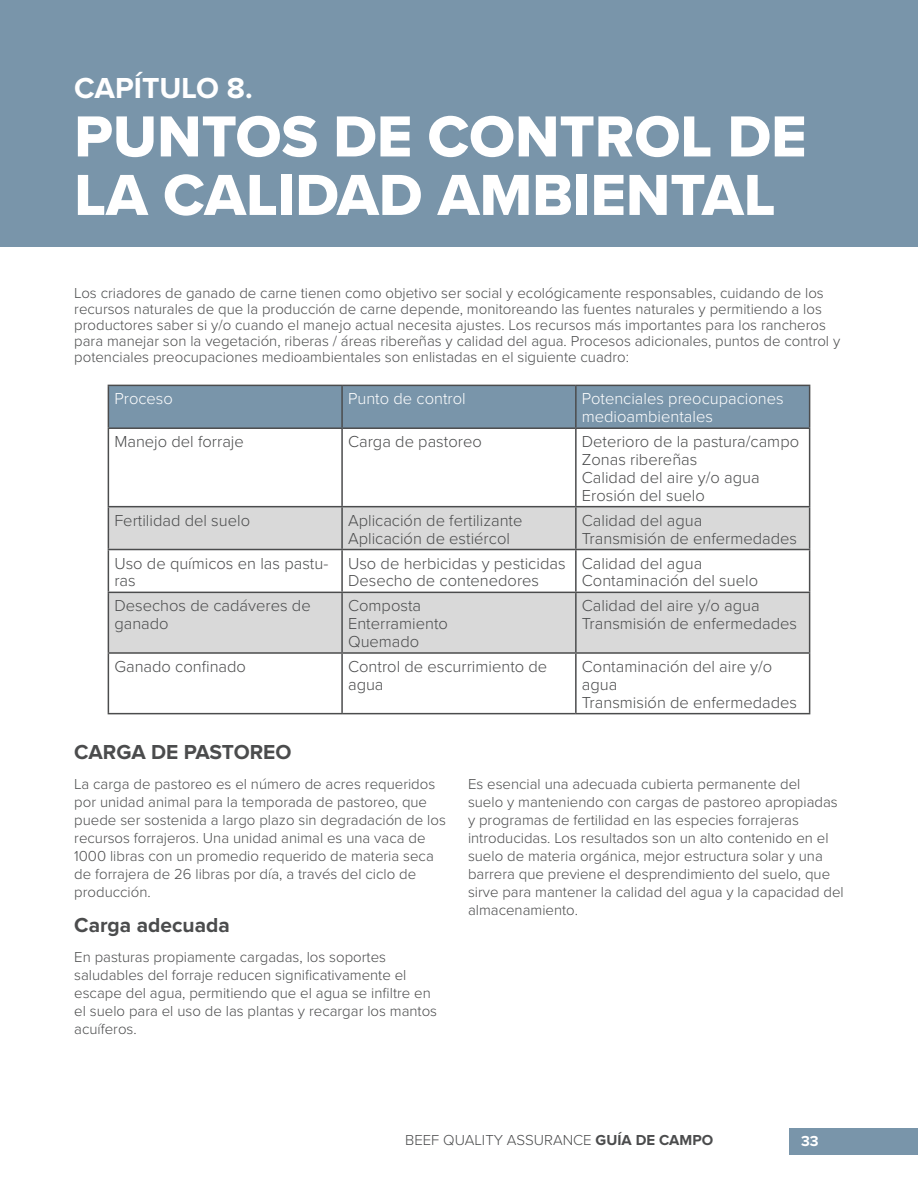
<style>
.page{position:relative;width:918px;height:1188px;background:#fff}
.page>*{position:absolute;margin:0;border:0;box-sizing:border-box;transform-origin:0 0}
.t1{font:60px/58.5px "Proxima Nova Extrabld";color:#fff}
.t2{font:700 30px "Proxima Nova";color:#fff}
.Subhead{font:700 21px "Proxima Nova";letter-spacing:-.005em;color:#4b4c4d}
._14_pt_lower_case_bold_-_subhead{font:700 21px "Proxima Nova";color:#4b4c4d}
.List_Paragraph{font:300 16.5px/17.9px "Proxima Nova";color:#4b4c4d}
.List_Paragraph-2{font:300 16.5px/17.9px "Proxima Nova";color:#fff}
.Body_Copy{font:300 15px/18px "Proxima Nova";color:#4b4c4d}
.List_Paragraph-3{font:300 15px/16.2px "Proxima Nova";color:#4b4c4d}
.t3{font:700 15px "Proxima Nova";color:#fff}
.s1{font-weight:700}
</style>
<div class="page">
<div style="left:790px;top:1128px;width:128px;height:26px;background:#7995aa"></div>
<div style="left:109px;top:386px;width:700px;height:41px;background:#7995aa"></div>
<svg style="left:109px;top:507px;width:700px;height:145px;fill:#d9d9d9"></svg>
<hr style="left:108px;top:385px;width:234px;height:1px;background:#4b4c4d">
<hr style="left:108px;top:386px;width:1px;height:41px;background:#4b4c4d">
<hr style="left:342px;top:385px;width:234px;height:1px;background:#4b4c4d">
<hr style="left:341px;top:386px;width:2px;height:41px;background:#4b4c4d">
<hr style="left:576px;top:385px;width:234px;height:1px;background:#4b4c4d">
<hr style="left:575px;top:386px;width:2px;height:41px;background:#4b4c4d">
<hr style="left:809px;top:386px;width:1px;height:41px;background:#4b4c4d">
<hr style="left:108px;top:427px;width:234px;height:2px;background:#4b4c4d">
<hr style="left:108px;top:429px;width:1px;height:77px;background:#4b4c4d">
<hr style="left:342px;top:427px;width:234px;height:2px;background:#4b4c4d">
<hr style="left:341px;top:429px;width:2px;height:77px;background:#4b4c4d">
<hr style="left:576px;top:427px;width:234px;height:2px;background:#4b4c4d">
<hr style="left:575px;top:429px;width:2px;height:77px;background:#4b4c4d">
<hr style="left:809px;top:429px;width:1px;height:77px;background:#4b4c4d">
<hr style="left:108px;top:506px;width:234px;height:1px;background:#4b4c4d">
<hr style="left:108px;top:507px;width:1px;height:42px;background:#4b4c4d">
<hr style="left:342px;top:506px;width:234px;height:1px;background:#4b4c4d">
<hr style="left:341px;top:507px;width:2px;height:42px;background:#4b4c4d">
<hr style="left:576px;top:506px;width:234px;height:1px;background:#4b4c4d">
<hr style="left:575px;top:507px;width:2px;height:42px;background:#4b4c4d">
<hr style="left:809px;top:507px;width:1px;height:42px;background:#4b4c4d">
<hr style="left:108px;top:549px;width:234px;height:1px;background:#4b4c4d">
<hr style="left:108px;top:550px;width:1px;height:42px;background:#4b4c4d">
<hr style="left:342px;top:549px;width:234px;height:1px;background:#4b4c4d">
<hr style="left:341px;top:550px;width:2px;height:42px;background:#4b4c4d">
<hr style="left:576px;top:549px;width:234px;height:1px;background:#4b4c4d">
<hr style="left:575px;top:550px;width:2px;height:42px;background:#4b4c4d">
<hr style="left:809px;top:550px;width:1px;height:42px;background:#4b4c4d">
<hr style="left:108px;top:592px;width:234px;height:1px;background:#4b4c4d">
<hr style="left:108px;top:593px;width:1px;height:59px;background:#4b4c4d">
<hr style="left:342px;top:592px;width:234px;height:1px;background:#4b4c4d">
<hr style="left:341px;top:593px;width:2px;height:59px;background:#4b4c4d">
<hr style="left:576px;top:592px;width:234px;height:1px;background:#4b4c4d">
<hr style="left:575px;top:593px;width:2px;height:59px;background:#4b4c4d">
<hr style="left:809px;top:593px;width:1px;height:59px;background:#4b4c4d">
<hr style="left:108px;top:652px;width:234px;height:2px;background:#4b4c4d">
<hr style="left:108px;top:654px;width:1px;height:59px;background:#4b4c4d">
<hr style="left:342px;top:652px;width:234px;height:2px;background:#4b4c4d">
<hr style="left:341px;top:654px;width:2px;height:59px;background:#4b4c4d">
<hr style="left:576px;top:652px;width:234px;height:2px;background:#4b4c4d">
<hr style="left:575px;top:654px;width:2px;height:59px;background:#4b4c4d">
<hr style="left:809px;top:654px;width:1px;height:59px;background:#4b4c4d">
<hr style="left:108px;top:713px;width:234px;height:1px;background:#4b4c4d">
<hr style="left:342px;top:713px;width:234px;height:1px;background:#4b4c4d">
<hr style="left:576px;top:713px;width:234px;height:1px;background:#4b4c4d">
<div style="left:0;top:0;width:918px;height:246px;background:#7995aa"></div>
<p class="t2" style="left:74px;top:74px;width:180px">CAPÍTULO 8.</p>
<p class="t1" style="left:74px;top:106px;width:734px">PUNTOS DE CONTROL DE<br>LA CALIDAD AMBIENTAL</p>
<p class="List_Paragraph-3" style="left:74px;top:284px;width:768px">Los criadores de ganado de carne tienen como objetivo ser social y ecológicamente responsables, cuidando de los recursos naturales de que la producción de carne depende, monitoreando las fuentes naturales y permitiendo a los productores saber si y/o cuando el manejo actual necesita ajustes. Los recursos más importantes para los rancheros para manejar son la vegetación, riberas / áreas ribereñas y calidad del agua. Procesos adicionales, puntos de control y potenciales preocupaciones medioambientales son enlistadas en el siguiente cuadro:</p>
<p class="List_Paragraph-2" style="left:114px;top:389px;width:60px">Proceso</p>
<p class="List_Paragraph-2" style="left:348px;top:389px;width:119px">Punto de control</p>
<p class="List_Paragraph-2" style="left:582px;top:389px;width:203px">Potenciales preocupaciones medioambientales</p>
<p class="List_Paragraph" style="left:114px;top:432px;width:131px">Manejo del forraje</p>
<p class="List_Paragraph" style="left:348px;top:432px;width:135px">Carga de pastoreo</p>
<p class="List_Paragraph" style="left:582px;top:432px;width:219px">Deterioro de la pastura/campo</p>
<p class="List_Paragraph" style="left:582px;top:450px;width:117px">Zonas ribereñas</p>
<p class="List_Paragraph" style="left:582px;top:468px;width:179px">Calidad del aire y/o agua</p>
<p class="List_Paragraph" style="left:582px;top:485px;width:125px">Erosión del suelo</p>
<p class="List_Paragraph" style="left:114px;top:510px;width:137px">Fertilidad del suelo</p>
<p class="List_Paragraph" style="left:348px;top:510px;width:176px">Aplicación de fertilizante</p>
<p class="List_Paragraph" style="left:348px;top:528px;width:163px">Aplicación de estiércol</p>
<p class="List_Paragraph" style="left:582px;top:510px;width:122px">Calidad del agua</p>
<p class="List_Paragraph" style="left:582px;top:528px;width:217px">Transmisión de enfermedades</p>
<p class="List_Paragraph" style="left:114px;top:553px;width:215px">Uso de químicos en las pastu&shy;ras</p>
<p class="List_Paragraph" style="left:348px;top:553px;width:219px">Uso de herbicidas y pesticidas</p>
<p class="List_Paragraph" style="left:348px;top:571px;width:193px">Desecho de contenedores</p>
<p class="List_Paragraph" style="left:114px;top:596px;width:198px">Desechos de cadáveres de ganado</p>
<p class="List_Paragraph" style="left:348px;top:596px;width:75px">Composta</p>
<p class="List_Paragraph" style="left:348px;top:614px;width:101px">Enterramiento</p>
<p class="List_Paragraph" style="left:348px;top:632px;width:73px">Quemado</p>
<p class="List_Paragraph" style="left:582px;top:553px;width:122px">Calidad del agua</p>
<p class="List_Paragraph" style="left:582px;top:571px;width:178px">Contaminación del suelo</p>
<p class="List_Paragraph" style="left:582px;top:596px;width:179px">Calidad del aire y/o agua</p>
<p class="List_Paragraph" style="left:582px;top:614px;width:217px">Transmisión de enfermedades</p>
<p class="List_Paragraph" style="left:114px;top:657px;width:133px">Ganado confinado</p>
<p class="List_Paragraph" style="left:348px;top:657px;width:201px">Control de escurrimiento de agua</p>
<p class="List_Paragraph" style="left:582px;top:657px;width:192px">Contaminación del aire y/o agua</p>
<p class="List_Paragraph" style="left:582px;top:692px;width:217px">Transmisión de enfermedades</p>
<p class="Subhead" style="left:74px;top:743px;width:219px">CARGA DE PASTOREO</p>
<p class="Body_Copy" style="left:74px;top:774px;width:373px">La carga de pastoreo es el número de acres requeridos por unidad animal para la temporada de pastoreo, que puede ser sostenida a largo plazo sin degradación de los recursos forrajeros. Una unidad animal es una vaca de 1000 libras con un promedio requerido de materia seca de forrajera de 26 libras por día, a través del ciclo de producción.</p>
<p class="_14_pt_lower_case_bold_-_subhead" style="left:74px;top:915px;width:157px">Carga adecuada</p>
<p class="Body_Copy" style="left:74px;top:947px;width:364px">En pasturas propiamente cargadas, los soportes saludables del forraje reducen significativamente el escape del agua, permitiendo que el agua se infiltre en el suelo para el uso de las plantas y recargar los mantos acuíferos.</p>
<p class="Body_Copy" style="left:468px;top:774px;width:377px">Es esencial una adecuada cubierta permanente del<br>suelo y manteniendo con cargas de pastoreo apropiadas y programas de fertilidad en las especies forrajeras introducidas. Los resultados son un alto contenido en el suelo de materia orgánica, mejor estructura solar y una barrera que previene el desprendimiento del suelo, que sirve para mantener la calidad del agua y la capacidad del almacenamiento.</p>
<p class="List_Paragraph-3" style="left:405px;top:1132px;width:310px">BEEF QUALITY ASSURANCE <span class="s1">GUÍA DE CAMPO</span></p>
<p class="t3" style="left:801px;top:1134px;width:19px">33</p>
</div>
